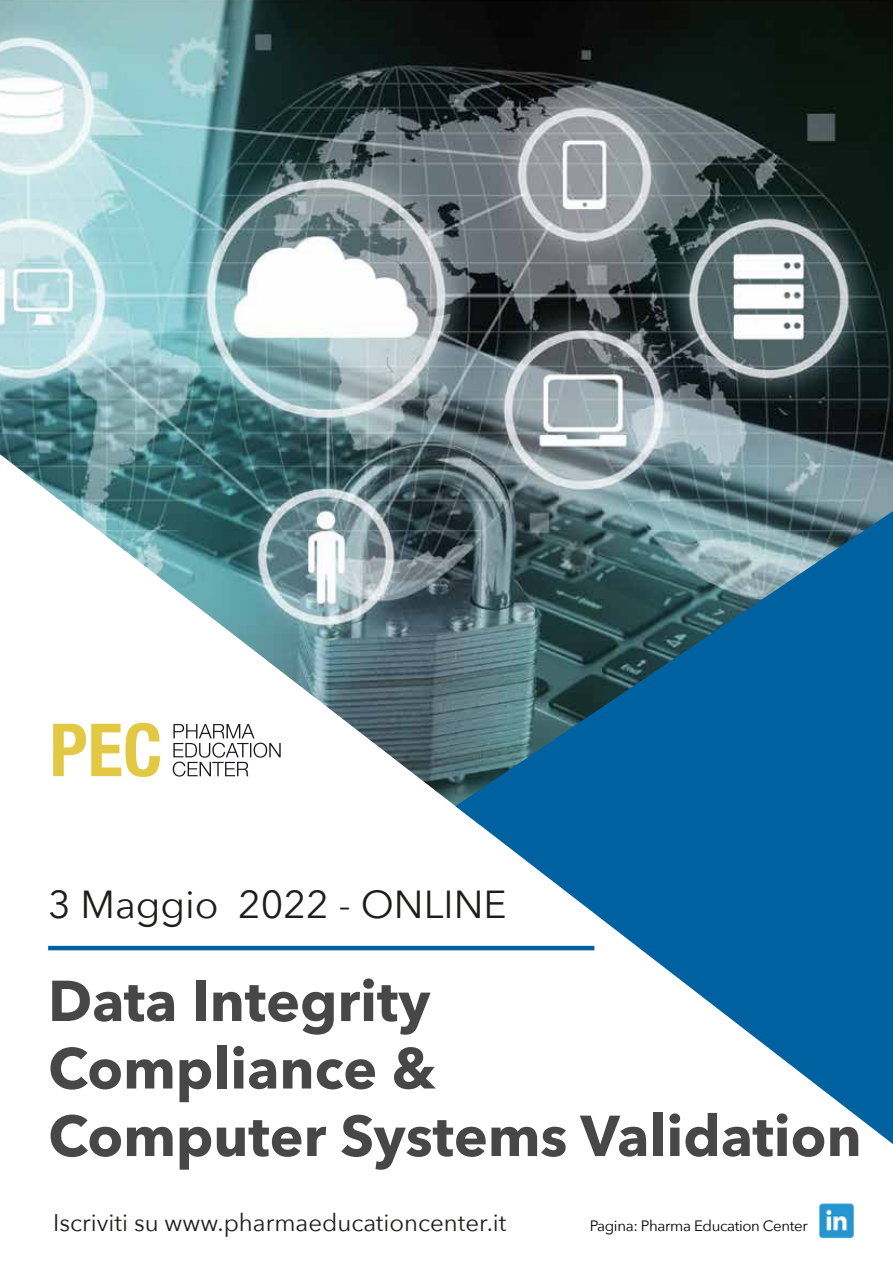
<style>
.page{position:relative;width:893px;height:1263px;background:#fff}
.page>*{position:absolute;margin:0;border:0;box-sizing:border-box;transform-origin:0 0}
.t1{font:700 57px/67.5px "Avenir Next";color:#484748}
.t2{font:39px "Avenir Next";color:#1d1d1b}
.t3{font:24px "Avenir Next";color:#1d1d1b}
.t4{font:15px "Avenir Next";letter-spacing:-.025em;color:#000101}
</style>
<div class="page">
<img style="left:0;top:0;width:893px;height:454px">
<svg style="left:0;top:454px;width:893px;height:497px"></svg>
<svg style="left:455px;top:511px;width:438px;height:633px"></svg>
<hr style="left:48px;top:946px;width:546px;height:4px;background:#0061a1">
<svg style="left:53px;top:723px;width:107px;height:54px"></svg>
<svg style="left:173px;top:724px;width:108px;height:52px"></svg>
<img style="left:819px;top:1203px;width:35px;height:36px">
<p class="t2" style="left:48px;top:872px;width:460px">3 Maggio 2022 - ONLINE</p>
<p class="t1" style="left:48px;top:966px;width:815px">Data Integrity<br>Compliance &amp;<br>Computer Systems Validation</p>
<p class="t3" style="left:53px;top:1202px;width:455px">Iscriviti su www.pharmaeducationcenter.it</p>
<p class="t4" style="left:590px;top:1213px;width:219px">Pagina: Pharma Education Center</p>
</div>
